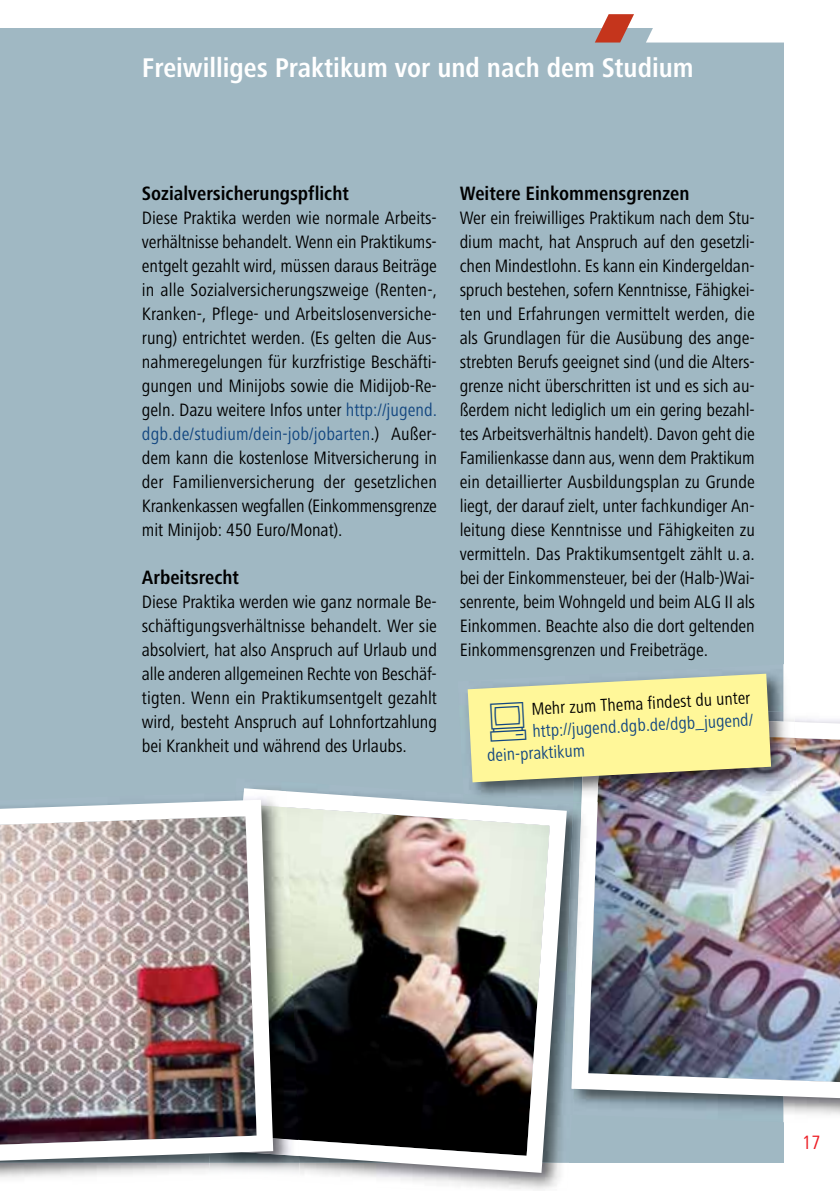
<style>
.page{position:relative;width:840px;height:1191px;background:#fff}
.page>*{position:absolute;margin:0;border:0;box-sizing:border-box;transform-origin:0 0}
.t1{font:700 condensed 28px "Frutiger Next LT";color:#fff}
.t2{font:700 condensed 20px "Frutiger Next LT";color:#000}
.t3{font:condensed 20px "Frutiger Next LT";color:#ed1d24}
.t4{font:condensed 18.6px/24px "Frutiger Next LT";letter-spacing:-.005em;color:#000;text-align:justify}
.t5{font:condensed 18px/22px "Frutiger Next LT";color:#124680}
.t6{font:condensed 18px "Frutiger Next LT";color:#000}
.s1{color:#124680}
</style>
<div class="page">
<div style="left:0;top:28px;width:782px;height:1134px;background:#a0b8c3"></div>
<svg style="left:595px;top:14px;width:38px;height:29px"></svg>
<svg style="left:646px;top:28px;width:138px;height:15px;background:#f9fbfb"></svg>
<img style="left:782px;top:1107px;width:57px;height:19px">
<img style="left:581px;top:718px;width:258px;height:389px">
<img style="left:575px;top:1088px;width:6px;height:15px">
<img style="left:575px;top:802px;width:18px;height:286px">
<img style="left:244px;top:788px;width:331px;height:393px">
<img style="left:208px;top:1156px;width:91px;height:22px">
<img style="left:244px;top:790px;width:55px;height:366px">
<img style="left:281px;top:805px;width:17px;height:335px">
<img style="left:0;top:791px;width:281px;height:379px">
<img style="left:782px;top:664px;width:3px;height:48px">
<img style="left:457px;top:674px;width:325px;height:127px">
<img style="left:581px;top:714px;width:214px;height:88px">
<img style="left:597px;top:731px;width:200px;height:71px">
<img style="left:463px;top:794px;width:110px;height:13px">
<svg style="left:573px;top:801px;width:15px;height:2px"></svg>
<img style="left:464px;top:803px;width:44px;height:6px">
<svg style="left:467px;top:673px;width:303px;height:109px;background:#eae598"></svg>
<h1 class="t1" style="left:142px;top:57px;width:553px">Freiwilliges Praktikum vor und nach dem Studium</h1>
<p class="t2" style="left:142px;top:185px;width:208px">Sozialversicherungspflicht</p>
<p class="t4" style="left:142px;top:207px;width:296px">Diese Praktika werden wie normale Arbeits&shy;verhältnisse behandelt. Wenn ein Praktikums&shy;entgelt gezahlt wird, müssen daraus Beiträge in alle Sozialversicherungszweige (Renten-, Kranken-, Pflege- und Arbeitslosenversiche&shy;rung) entrichtet werden. (Es gelten die Aus&shy;nahmeregelungen für kurzfristige Beschäfti&shy;gungen und Minijobs sowie die Midijob-Re&shy;geln. Dazu weitere Infos unter <span class="s1">http://jugend. dgb.de/studium/dein-job/jobarten</span>.) Außer&shy;dem kann die kostenlose Mitversicherung in der Familienversicherung der gesetzlichen Krankenkassen wegfallen (Einkommensgrenze mit Minijob: 450 Euro/Monat).</p>
<p class="t2" style="left:142px;top:569px;width:99px">Arbeitsrecht</p>
<p class="t4" style="left:142px;top:591px;width:296px">Diese Praktika werden wie ganz normale Be&shy;schäftigungsverhältnisse behandelt. Wer sie absolviert, hat also Anspruch auf Urlaub und alle anderen allgemeinen Rechte von Beschäf&shy;tigten. Wenn ein Praktikumsentgelt gezahlt wird, besteht Anspruch auf Lohnfortzahlung bei Krankheit und während des Urlaubs.</p>
<p class="t2" style="left:459px;top:185px;width:231px">Weitere Einkommensgrenzen</p>
<p class="t4" style="left:459px;top:207px;width:296px">Wer ein freiwilliges Praktikum nach dem Stu&shy;dium macht, hat Anspruch auf den gesetzli&shy;chen Mindestlohn. Es kann ein Kindergeldan&shy;spruch bestehen, sofern Kenntnisse, Fähigkei&shy;ten und Erfahrungen vermittelt werden, die als Grundlagen für die Ausübung des ange&shy;strebten Berufs geeignet sind (und die Alters&shy;grenze nicht überschritten ist und es sich au&shy;ßerdem nicht lediglich um ein gering bezahl&shy;tes Arbeitsverhältnis handelt). Davon geht die Familienkasse dann aus, wenn dem Praktikum ein detaillierter Ausbildungsplan zu Grunde liegt, der darauf zielt, unter fachkundiger An&shy;leitung diese Kenntnisse und Fähigkeiten zu vermitteln. Das Praktikumsentgelt zählt u. a. bei der Einkommensteuer, bei der (Halb-)Wai&shy;senrente, beim Wohngeld und beim ALG II als Einkommen. Beachte also die dort geltenden Einkommensgrenzen und Freibeträge.</p>
<p class="t6" style="left:530px;top:702px;width:221px;rotate:-3deg">Mehr zum Thema findest du unter</p>
<p class="t5" style="left:485px;top:724px;width:269px;text-indent:46px;rotate:-3deg">http://jugend.dgb.de/dgb_jugend/ dein-praktikum</p>
<p class="t3" style="left:801px;top:1134px;width:20px">17</p>
</div>
